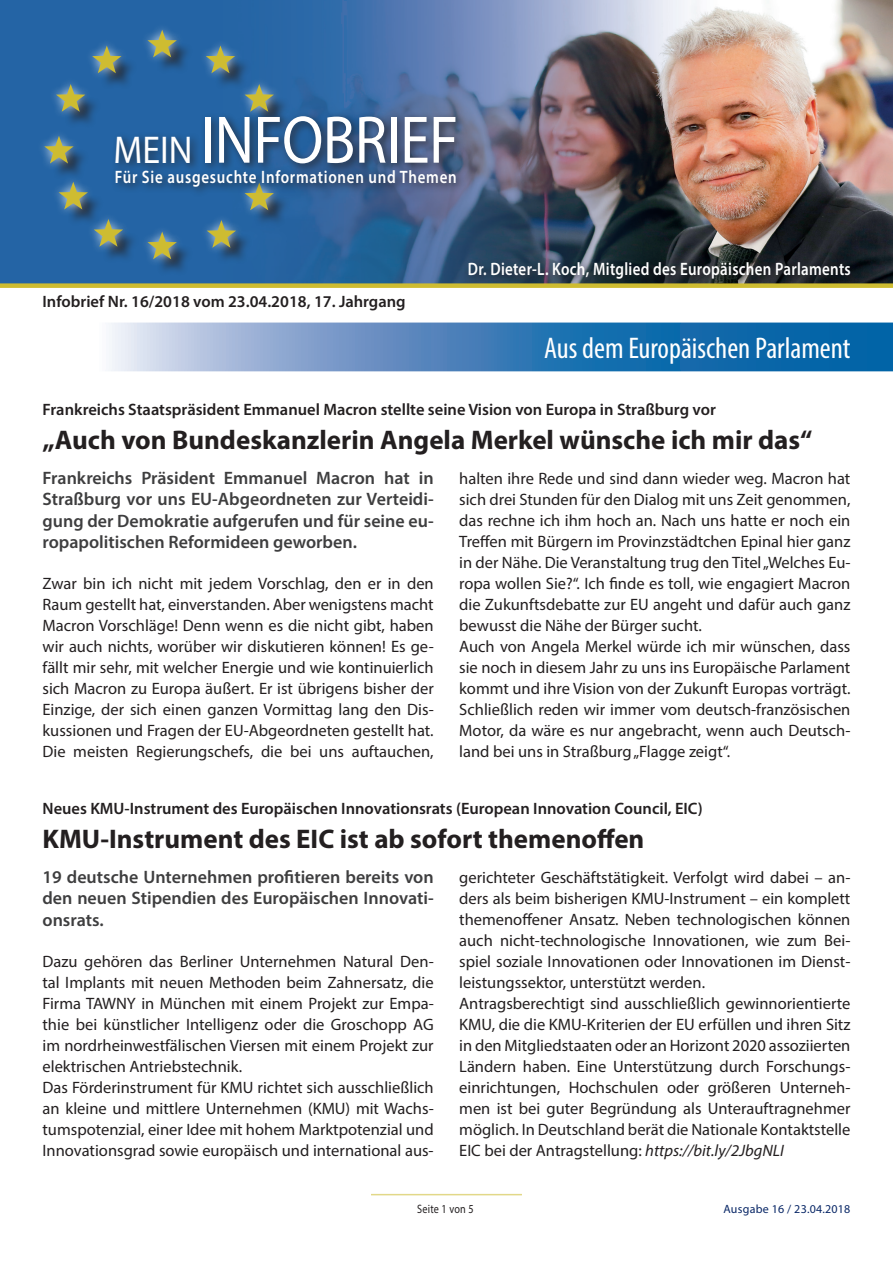
<style>
.page{position:relative;width:893px;height:1263px;background:#fff}
.page>*{position:absolute;margin:0;border:0;box-sizing:border-box;transform-origin:0 0}
.t1{font:67.8px "Myriad Pro";letter-spacing:-.01em;color:#fff;scale:.88 1}
.t2{font:condensed 30px "Myriad Pro";color:#fff}
.t3{font:700 27px "Myriad Pro";color:#231f20}
.t4{font:600 18px/21.6px "Myriad Pro";color:#3e3e3f;text-align:justify}
.t5{font:600 18px "Myriad Pro";letter-spacing:.02em;color:#fff;scale:.83 1}
.t6{font:600 18px "Myriad Pro";letter-spacing:.05em;color:#fff;scale:.83 1}
.t7{font:16.5px/21px "Myriad Pro";color:#231f20}
.t8{font:600 16.5px "Myriad Pro";color:#231f20}
.t9{font:12.15px "Myriad Pro";letter-spacing:.02em;color:#231f20;scale:.83 1}
.t10{font:12px "Myriad Pro";letter-spacing:.02em;color:#092766}
.s1{font-size:38.85px}
.s2{font-style:italic}
</style>
<div class="page">
<svg style="left:108px;top:323px;width:785px;height:48px;background:#4e89be"></svg>
<hr style="left:371px;top:1194px;width:151px;height:1px;background:#e2d888">
<img style="left:0;top:0;width:893px;height:283px">
<div style="left:48px;top:34px;width:243px;height:243px;background:#2464a5"></div>
<div style="left:37px;top:22px;width:245px;height:246px;background:#fff;opacity:.75"></div>
<svg style="left:94px;top:219px;width:29px;height:28px"></svg>
<svg style="left:147px;top:30px;width:30px;height:27px"></svg>
<svg style="left:44px;top:136px;width:30px;height:28px"></svg>
<svg style="left:147px;top:232px;width:30px;height:27px"></svg>
<svg style="left:207px;top:220px;width:29px;height:28px"></svg>
<svg style="left:245px;top:197px;width:29px;height:13px"></svg>
<svg style="left:245px;top:84px;width:29px;height:27px"></svg>
<svg style="left:59px;top:182px;width:29px;height:27px"></svg>
<svg style="left:56px;top:84px;width:29px;height:28px"></svg>
<svg style="left:92px;top:46px;width:29px;height:27px"></svg>
<svg style="left:206px;top:46px;width:29px;height:27px"></svg>
<div style="left:111px;top:111px;width:355px;height:63px;background:#231f20;opacity:.75"></div>
<div style="left:111px;top:165px;width:356px;height:32px;background:#231f20;opacity:.75"></div>
<div style="left:464px;top:258px;width:396px;height:32px;background:#231f20;opacity:.75"></div>
<div style="left:0;top:283px;width:893px;height:5px;background:#cebc31"></div>
<h1 class="t1" style="left:114px;top:98px;width:393px"><span class="s1">MEIN</span> Infobrief</h1>
<p class="t6" style="left:115px;top:165px;width:413px">Für Sie ausgesuchte Informationen und Themen</p>
<p class="t8" style="left:43px;top:291px;width:365px">Infobrief Nr. 16/2018 vom 23.04.2018, 17. Jahrgang</p>
<p class="t5" style="left:468px;top:258px;width:463px">Dr. Dieter-L. Koch, Mitglied des Europäischen Parlaments</p>
<h2 class="t2" style="left:544px;top:330px;width:308px">Aus dem Europäischen Parlament</h2>
<p class="t8" style="left:43px;top:398px;width:675px">Frankreichs Staatspräsident Emmanuel Macron stellte seine Vision von Europa in Straßburg vor</p>
<h3 class="t3" style="left:43px;top:422px;width:771px">„Auch von Bundeskanzlerin Angela Merkel wünsche ich mir das“</h3>
<p class="t4" style="left:43px;top:466px;width:393px">Frankreichs Präsident Emmanuel Macron hat in Straßburg vor uns EU-Abgeordneten zur Verteidi&shy;gung der Demokratie aufgerufen und für seine eu&shy;ropapolitischen Reformideen geworben.</p>
<p class="t7" style="left:43px;top:572px;width:393px;text-align:justify">Zwar bin ich nicht mit jedem Vorschlag, den er in den Raum gestellt hat, einverstanden. Aber wenigstens macht Macron Vorschläge! Denn wenn es die nicht gibt, haben wir auch nichts, worüber wir diskutieren können! Es ge&shy;fällt mir sehr, mit welcher Energie und wie kontinuierlich sich Macron zu Europa äußert. Er ist übrigens bisher der Einzige, der sich einen ganzen Vormittag lang den Dis&shy;kussionen und Fragen der EU-Abgeordneten gestellt hat.<br>Die meisten Regierungschefs, die bei uns auftauchen,</p>
<p class="t7" style="left:459px;top:467px;width:393px">halten ihre Rede und sind dann wieder weg. Macron hat sich drei Stunden für den Dialog mit uns Zeit genommen, das rechne ich ihm hoch an. Nach uns hatte er noch ein Treffen mit Bürgern im Provinzstädtchen Epinal hier ganz in der Nähe. Die Veranstaltung trug den Titel „Welches Eu&shy;ropa wollen Sie?“. Ich finde es toll, wie engagiert Macron die Zukunftsdebatte zur EU angeht und dafür auch ganz bewusst die Nähe der Bürger sucht.<br>Auch von Angela Merkel würde ich mir wünschen, dass sie noch in diesem Jahr zu uns ins Europäische Parlament kommt und ihre Vision von der Zukunft Europas vorträgt.<br>Schließlich reden wir immer vom deutsch-französischen Motor, da wäre es nur angebracht, wenn auch Deutsch&shy;land bei uns in Straßburg „Flagge zeigt“.</p>
<p class="t8" style="left:43px;top:798px;width:662px">Neues KMU-Instrument des Europäischen Innovationsrats (European Innovation Council, EIC)</p>
<h3 class="t3" style="left:43px;top:821px;width:603px">KMU-Instrument des EIC ist ab sofort themenoffen</h3>
<p class="t4" style="left:43px;top:865px;width:393px">19 deutsche Unternehmen profitieren bereits von den neuen Stipendien des Europäischen Innovati&shy;onsrats.</p>
<p class="t7" style="left:43px;top:950px;width:393px">Dazu gehören das Berliner Unternehmen Natural Den&shy;tal Implants mit neuen Methoden beim Zahnersatz, die Firma TAWNY in München mit einem Projekt zur Empa&shy;thie bei künstlicher Intelligenz oder die Groschopp AG im nordrheinwestfälischen Viersen mit einem Projekt zur elektrischen Antriebstechnik.<br>Das Förderinstrument für KMU richtet sich ausschließlich an kleine und mittlere Unternehmen (KMU) mit Wachs&shy;tumspotenzial, einer Idee mit hohem Marktpotenzial und Innovationsgrad sowie europäisch und international aus-</p>
<p class="t7" style="left:459px;top:866px;width:393px">gerichteter Geschäftstätigkeit. Verfolgt wird dabei – an&shy;ders als beim bisherigen KMU-Instrument – ein komplett themenoffener Ansatz. Neben technologischen können auch nicht-technologische Innovationen, wie zum Bei&shy;spiel soziale Innovationen oder Innovationen im Dienst&shy;leistungssektor, unterstützt werden.<br>Antragsberechtigt sind ausschließlich gewinnorientierte KMU, die die KMU-Kriterien der EU erfüllen und ihren Sitz in den Mitgliedstaaten oder an Horizont 2020 assoziierten Ländern haben. Eine Unterstützung durch Forschungs&shy;einrichtungen, Hochschulen oder größeren Unterneh&shy;men ist bei guter Begründung als Unterauftragnehmer möglich. In Deutschland berät die Nationale Kontaktstelle EIC bei der Antragstellung: <span class="s2">https://bit.ly/2JbgNLI</span></p>
<p class="t9" style="left:417px;top:1201px;width:69px">Seite 1 von 5</p>
<p class="t10" style="left:723px;top:1201px;width:128px">Ausgabe 16 / 23.04.2018</p>
</div>
